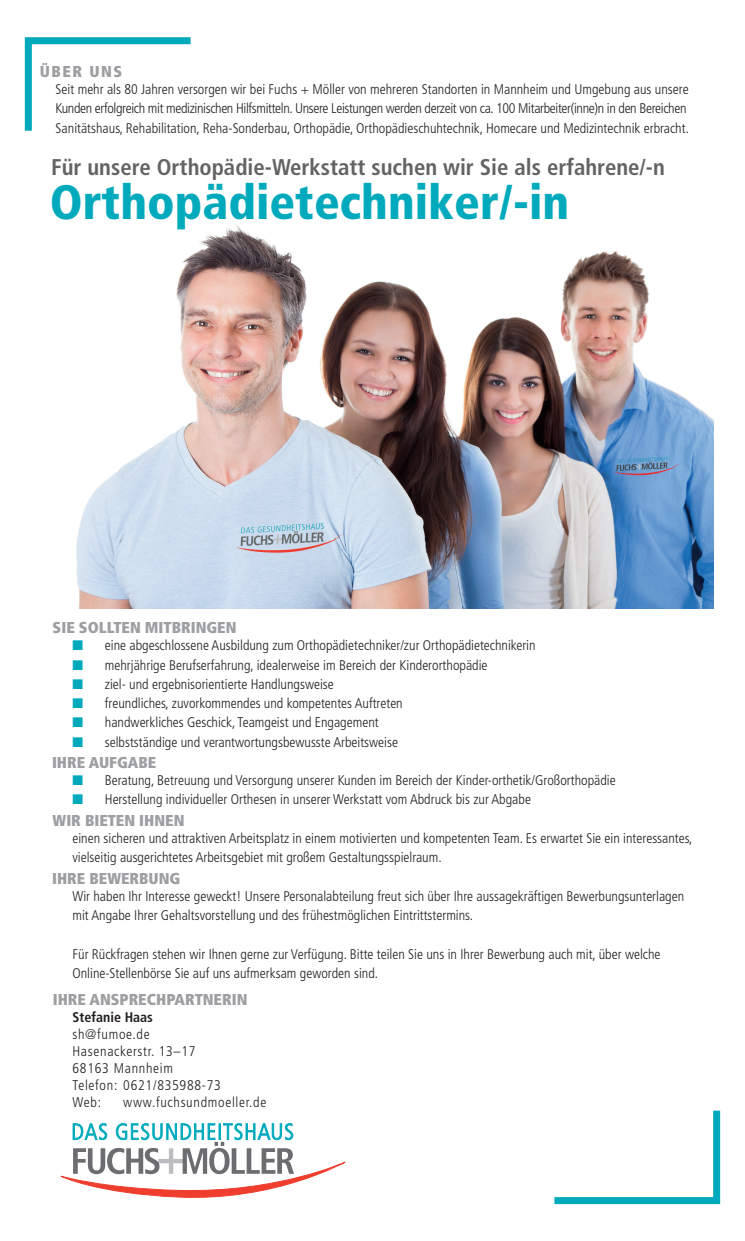
<style>
.page{position:relative;width:745px;height:1241px;background:#fff}
.page>*{position:absolute;margin:0;border:0;box-sizing:border-box;transform-origin:0 0}
.t1{font:900 condensed 48.12px "Frutiger";color:#00aabc}
.t2{font:700 condensed 22.75px "Frutiger";color:#636366}
.t3{font:900 condensed 15.75px "Frutiger";color:#9d9fa2}
.t4{font:300 condensed 14px/19.2px "Frutiger";color:#231f20}
.t5{font:300 condensed 14px/16.8px "Frutiger";letter-spacing:.05em;color:#231f20}
.t6{font:700 condensed 14px "Frutiger";color:#231f20}
.s1{color:#00aabc}
</style>
<div class="page">
<svg style="left:24px;top:37px;width:167px;height:94px"></svg>
<svg style="left:554px;top:1110px;width:167px;height:95px"></svg>
<svg style="left:60px;top:1123px;width:285px;height:75px"></svg>
<img style="left:52px;top:127px;width:661px;height:481px">
<p class="t3" style="left:40px;top:62px;width:84px">ÜBER UNS</p>
<p class="t4" style="left:56px;top:80px;width:634px">Seit mehr als 80 Jahren versorgen wir bei Fuchs + Möller von mehreren Standorten in Mannheim und Umgebung aus unsere<br>Kunden erfolgreich mit medizinischen Hilfsmitteln. Unsere Leistungen werden derzeit von ca. 100 Mitarbeiter(inne)n in den Bereichen<br>Sanitätshaus, Rehabilitation, Reha-Sonderbau, Orthopädie, Orthopädieschuhtechnik, Homecare und Medizintechnik erbracht.</p>
<h2 class="t2" style="left:51px;top:154px;width:615px">Für unsere Orthopädie-Werkstatt suchen wir Sie als erfahrene/-n</h2>
<h1 class="t1" style="left:50px;top:173px;width:520px">Orthopädietechniker/-in</h1>
<p class="t3" style="left:53px;top:618px;width:185px">SIE SOLLTEN MITBRINGEN</p>
<p class="t4" style="left:72px;top:636px;width:464px"><span class="s1">■</span> eine abgeschlossene Ausbildung zum Orthopädietechniker/zur Orthopädietechnikerin</p>
<p class="t4" style="left:72px;top:655px;width:416px"><span class="s1">■</span> mehrjährige Berufserfahrung, idealerweise im Bereich der Kinderorthopädie</p>
<p class="t4" style="left:72px;top:674px;width:263px"><span class="s1">■</span> ziel- und ergebnisorientierte Handlungsweise</p>
<p class="t4" style="left:72px;top:693px;width:331px"><span class="s1">■</span> freundliches, zuvorkommendes und kompetentes Auftreten</p>
<p class="t4" style="left:72px;top:713px;width:307px"><span class="s1">■</span> handwerkliches Geschick, Teamgeist und Engagement</p>
<p class="t4" style="left:72px;top:732px;width:327px"><span class="s1">■</span> selbstständige und verantwortungsbewusste Arbeitsweise</p>
<p class="t4" style="left:72px;top:770px;width:544px"><span class="s1">■</span> Beratung, Betreuung und Versorgung unserer Kunden im Bereich der Kinder-orthetik/Großorthopädie</p>
<p class="t4" style="left:72px;top:790px;width:459px"><span class="s1">■</span> Herstellung individueller Orthesen in unserer Werkstatt vom Abdruck bis zur Abgabe</p>
<p class="t4" style="left:72px;top:828px;width:621px">einen sicheren und attraktiven Arbeitsplatz in einem motivierten und kompetenten Team. Es erwartet Sie ein interessantes, vielseitig ausgerichtetes Arbeitsgebiet mit großem Gestaltungsspielraum.</p>
<p class="t4" style="left:72px;top:886px;width:613px">Wir haben Ihr Interesse geweckt! Unsere Personalabteilung freut sich über Ihre aussagekräftigen Bewerbungsunterlagen mit Angabe Ihrer Gehaltsvorstellung und des frühestmöglichen Eintrittstermins.</p>
<p class="t4" style="left:72px;top:944px;width:589px">Für Rückfragen stehen wir Ihnen gerne zur Verfügung. Bitte teilen Sie uns in Ihrer Bewerbung auch mit, über welche<br>Online-Stellenbörse Sie auf uns aufmerksam geworden sind.</p>
<p class="t3" style="left:52px;top:752px;width:106px">IHRE AUFGABE</p>
<p class="t3" style="left:53px;top:810px;width:133px">WIR BIETEN IHNEN</p>
<p class="t3" style="left:52px;top:868px;width:130px">IHRE BEWERBUNG</p>
<p class="t3" style="left:53px;top:990px;width:196px">IHRE ANSPRECHPARTNERIN</p>
<p class="t6" style="left:72px;top:1009px;width:82px">Stefanie Haas</p>
<p class="t5" style="left:72px;top:1026px;width:150px">sh@fumoe.de<br>Hasenackerstr. 13–17<br>68163 Mannheim<br>Telefon: 0621/835988-73<br>Web:</p>
<p class="t5" style="left:123px;top:1093px;width:144px">www.fuchsundmoeller.de</p>
</div>
